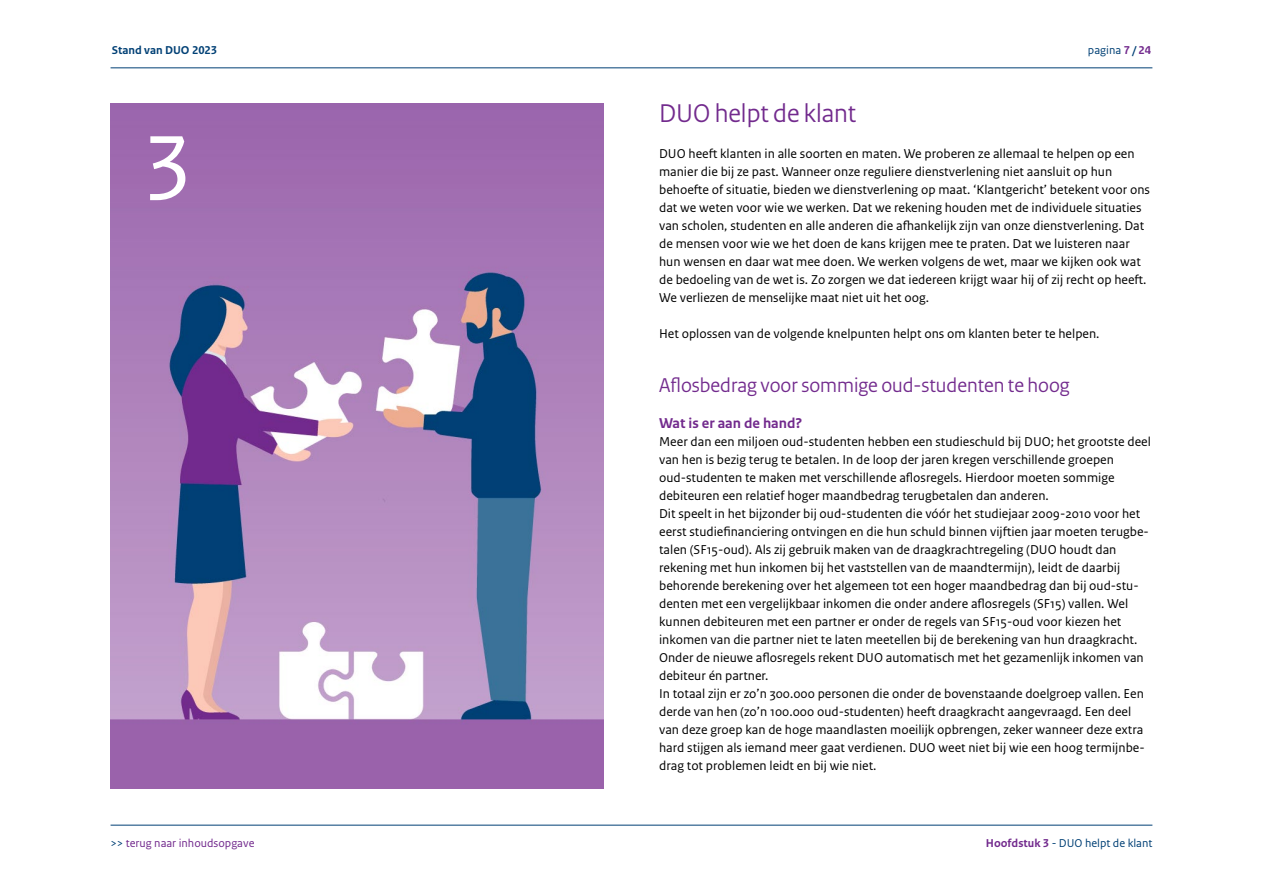
<style>
.page{position:relative;width:1263px;height:893px;background:#fff}
.page>*{position:absolute;margin:0;border:0;box-sizing:border-box;transform-origin:0 0}
.t1{font:96px "Rijksoverheid Sans Text";color:#fff}
.t2{font:27px "Rijksoverheid Sans Heading";color:#722a8d}
.t3{font:21px "Rijksoverheid Sans Heading";color:#722a8d}
.t4{font:700 15px "Rijksoverheid Sans Text";color:#722a8d}
.t5{font:13.5px/18px "Rijksoverheid Sans Text";color:#000}
.t6{font:12px "Rijksoverheid Sans Text";color:#004075}
.t7{font:12px "Rijksoverheid Sans Text";color:#722a8d}
.t8{font:700 12px "Rijksoverheid Sans Text";color:#004075}
.s1{font-weight:700;color:#722a8d}
.s2{font-weight:700}
.s3{color:#004075}
</style>
<div class="page">
<hr style="left:111px;top:68px;width:1041px;height:1px;background:#004075">
<hr style="left:111px;top:825px;width:1041px;height:1px;background:#004075">
<img style="left:111px;top:103px;width:493px;height:685px">
<p class="t8" style="left:112px;top:43px;width:107px">Stand van DUO 2023</p>
<p class="t6" style="left:1088px;top:43px;width:65px">pagina <span class="s1">7</span> <span class="s2">/</span> <span class="s1">24</span></p>
<h1 class="t1" style="left:142px;top:113px;width:52px">3</h1>
<h2 class="t2" style="left:659px;top:98px;width:199px">DUO helpt de klant</h2>
<p class="t5" style="left:659px;top:145px;width:492px">DUO heeft klanten in alle soorten en maten. We proberen ze allemaal te helpen op een manier die bij ze past. Wanneer onze reguliere dienstverlening niet aansluit op hun behoefte of situatie, bieden we dienstverlening op maat. ‘Klantgericht’ betekent voor ons dat we weten voor wie we werken. Dat we rekening houden met de individuele situaties van scholen, studenten en alle anderen die afhankelijk zijn van onze dienstverlening. Dat de mensen voor wie we het doen de kans krijgen mee te praten. Dat we luisteren naar hun wensen en daar wat mee doen. We werken volgens de wet, maar we kijken ook wat de bedoeling van de wet is. Zo zorgen we dat iedereen krijgt waar hij of zij recht op heeft.<br>We verliezen de menselijke maat niet uit het oog.</p>
<p class="t5" style="left:659px;top:325px;width:442px">Het oplossen van de volgende knelpunten helpt ons om klanten beter te helpen.</p>
<h3 class="t3" style="left:659px;top:373px;width:412px">Aflosbedrag voor sommige oud-studenten te hoog</h3>
<p class="t4" style="left:659px;top:415px;width:145px">Wat is er aan de hand?</p>
<p class="t5" style="left:659px;top:433px;width:493px">Meer dan een miljoen oud-studenten hebben een studieschuld bij DUO; het grootste deel van hen is bezig terug te betalen. In de loop der jaren kregen verschillende groepen oud-studenten te maken met verschillende aflosregels. Hierdoor moeten sommige debiteuren een relatief hoger maandbedrag terugbetalen dan anderen.<br>Dit speelt in het bijzonder bij oud-studenten die vóór het studiejaar 2009-2010 voor het eerst studiefinanciering ontvingen en die hun schuld binnen vijftien jaar moeten terugbe&shy;talen (SF15-oud). Als zij gebruik maken van de draagkrachtregeling (DUO houdt dan rekening met hun inkomen bij het vaststellen van de maandtermijn), leidt de daarbij behorende berekening over het algemeen tot een hoger maandbedrag dan bij oud-stu&shy;denten met een vergelijkbaar inkomen die onder andere aflosregels (SF15) vallen. Wel kunnen debiteuren met een partner er onder de regels van SF15-oud voor kiezen het inkomen van die partner niet te laten meetellen bij de berekening van hun draagkracht.<br>Onder de nieuwe aflosregels rekent DUO automatisch met het gezamenlijk inkomen van debiteur én partner.<br>In totaal zijn er zo’n 300.000 personen die onder de bovenstaande doelgroep vallen. Een derde van hen (zo’n 100.000 oud-studenten) heeft draagkracht aangevraagd. Een deel van deze groep kan de hoge maandlasten moeilijk opbrengen, zeker wanneer deze extra hard stijgen als iemand meer gaat verdienen. DUO weet niet bij wie een hoog termijnbe&shy;drag tot problemen leidt en bij wie niet.</p>
<p class="t7" style="left:111px;top:837px;width:145px"><span class="s3">&gt;&gt;</span> terug naar inhoudsopgave</p>
<p class="t6" style="left:986px;top:837px;width:168px"><span class="s1">Hoofdstuk 3</span> - DUO helpt de klant</p>
</div>
